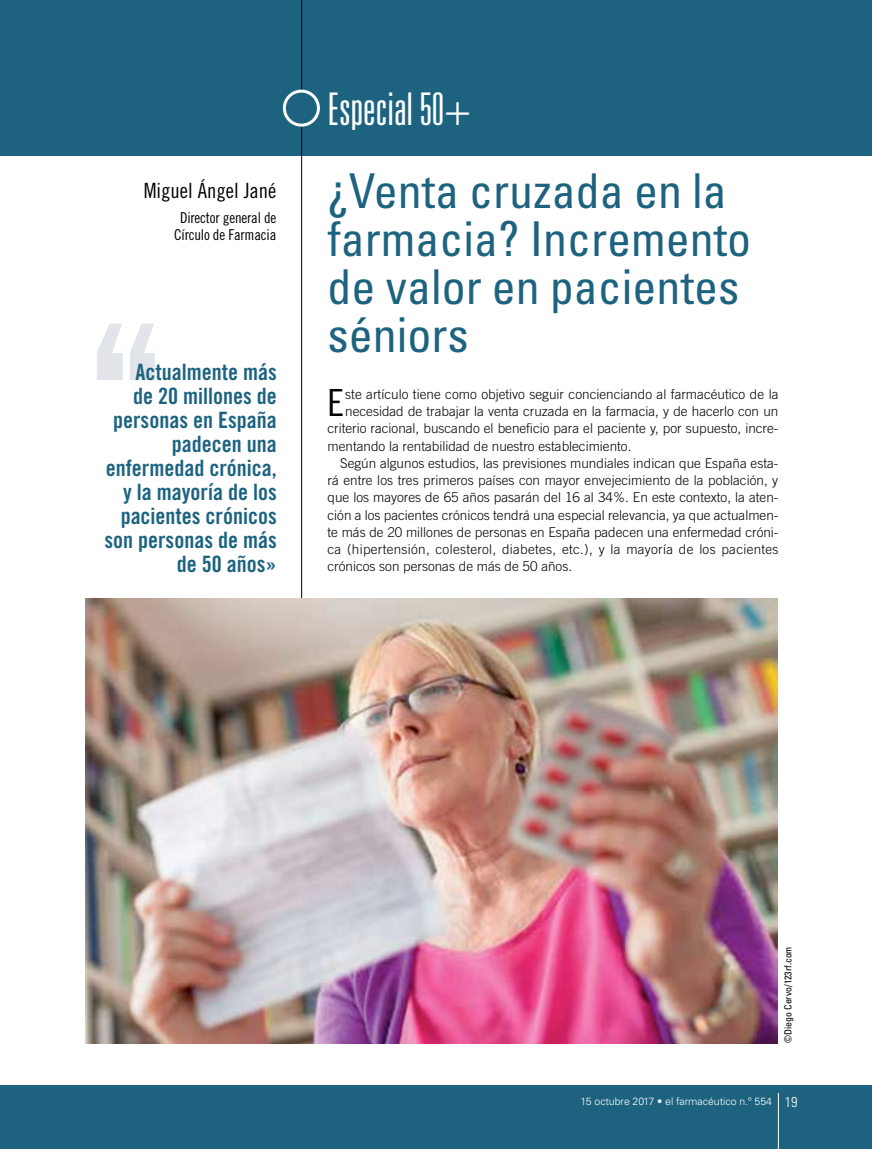
<style>
.page{position:relative;width:872px;height:1149px;background:#fff}
.page>*{position:absolute;margin:0;border:0;box-sizing:border-box;transform-origin:0 0}
.t1{font:condensed 48px/48px "Univers LT Std";color:#1d6380}
.t2{font:300 ultra-condensed 45px "Univers LT Std";color:#fff}
.t3{font:37.35px "Trade Gothic LT Std Cn 18";color:#000}
.t4{font:22.5px/24px "Trade Gothic LT Std Bd Cn 20";color:#1d6380;text-align:right}
.t5{font:21px "Trade Gothic LT Std Cn 18";color:#000}
.t6{font:15px/16.5px "Trade Gothic LT Std Cn 18";letter-spacing:-.01em;color:#000;text-align:center}
.t7{font:300 13.5px "Trade Gothic LT Std";color:#000}
.t8{font:300 13.5px "Trade Gothic LT Std";letter-spacing:.02em;color:#000}
.t9{font:300 10.5px "Univers LT Std";color:#fff}
.t10{font:condensed 9.75px "Univers LT Std";color:#000}
.s1{font-stretch:condensed;font-size:14.25px}
</style>
<div class="page">
<hr style="left:0;top:0;width:1px;height:156px;background:#1d6380">
<div style="left:1px;top:0;width:871px;height:156px;background:#1d6380"></div>
<hr style="left:301px;top:0;width:1px;height:1042px;background:#000">
<div style="left:284px;top:91px;width:34px;height:34px;background:#1d6380;border-radius:50%"></div>
<div style="left:283px;top:90px;width:37px;height:37px;border:3px solid #fff;border-radius:50%"></div>
<div style="left:0;top:1084px;width:872px;height:64px;background:#1d6380"></div>
<hr style="left:778px;top:1092px;width:1px;height:56px;background:#fff">
<img style="left:85px;top:598px;width:693px;height:445px">
<svg style="left:130px;top:323px;width:25px;height:57px"></svg>
<svg style="left:97px;top:323px;width:26px;height:57px"></svg>
<h3 class="t5" style="left:144px;top:178px;width:134px">Miguel Ángel Jané</h3>
<p class="t6" style="left:174px;top:209px;width:104px">Director general de<br>Círculo de Farmacia</p>
<h3 class="t4" style="left:104px;top:359px;width:174px">Actualmente más<br>de 20 millones de personas en España padecen una enfermedad crónica, y la mayoría de los pacientes crónicos son personas de más de 50 años»</h3>
<h2 class="t2" style="left:327px;top:85px;width:145px">Especial 50+</h2>
<h1 class="t1" style="left:327px;top:166px;width:425px">¿Venta cruzada en la farmacia? Incremento de valor en pacientes séniors</h1>
<h3 class="t3" style="left:327px;top:380px;width:18px">E</h3>
<p class="t7" style="left:345px;top:386px;width:435px">ste artículo tiene como objetivo seguir concienciando al farmacéutico de la</p>
<p class="t7" style="left:345px;top:403px;width:434px">necesidad de trabajar la venta cruzada en la farmacia, y de hacerlo con un</p>
<p class="t7" style="left:327px;top:420px;width:452px">criterio racional, buscando el beneficio para el paciente y, por supuesto, incre-</p>
<p class="t7" style="left:327px;top:437px;width:305px">mentando la rentabilidad de nuestro establecimiento.</p>
<p class="t7" style="left:340px;top:455px;width:439px">Según algunos estudios, las previsiones mundiales indican que España esta-</p>
<p class="t7" style="left:327px;top:472px;width:452px">rá entre los tres primeros países con mayor envejecimiento de la población, y</p>
<p class="t7" style="left:327px;top:489px;width:452px">que los mayores de 65 años pasarán del 16 al 34%. En este contexto, la aten-</p>
<p class="t7" style="left:327px;top:506px;width:452px">ción a los pacientes crónicos tendrá una especial relevancia, ya que actualmen-</p>
<p class="t7" style="left:327px;top:524px;width:452px">te más de 20 millones de personas en España padecen una enfermedad cróni-</p>
<p class="t8" style="left:327px;top:541px;width:452px">ca (hipertensión, colesterol, diabetes, etc.), y la mayoría de los pacientes</p>
<p class="t7" style="left:327px;top:558px;width:246px">crónicos son personas de más de 50 años.</p>
<p class="t10" style="left:782px;top:1042px;width:98px;rotate:-90deg">©Diego Cervo/123rf.com</p>
<p class="t9" style="left:580px;top:1094px;width:218px">15 octubre 2017 • el farmacéutico n.º 554 <span class="s1">19</span></p>
</div>
